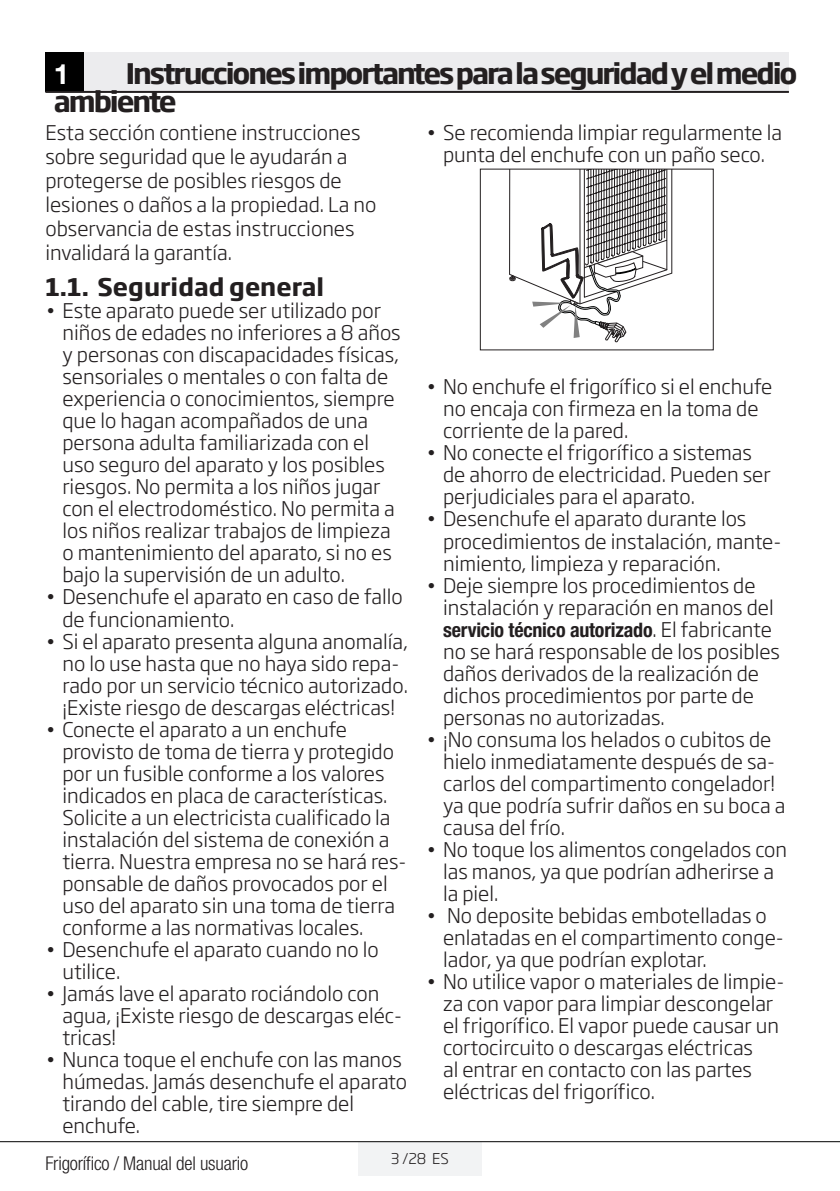
<style>
.page{position:relative;width:840px;height:1191px;background:#fff}
.page>*{position:absolute;margin:0;border:0;box-sizing:border-box;transform-origin:0 0}
.Unite_Baslik__14pt-B{font:700 28px/28px "Soho Gothic Pro";letter-spacing:-.075em;color:#231f20}
.Unite_Baslik__14pt-B-2{font:700 28px "Helvetica Neue LT Pro";color:#fff}
.Konu_Baslik{font:700 24px "Soho Gothic Pro";color:#231f20}
.Girintili_Yazi{font:300 20px/22px "Soho Gothic Pro";color:#231f20}
.Normal_Yazi{font:300 20px/24px "Soho Gothic Pro";color:#231f20}
.t1{font:300 condensed 19px "Helvetica Neue LT Pro";letter-spacing:-.01em;color:#231f20}
.Girintili_Yazi-2{font:300 14.6px "Soho Gothic Pro";color:#231f20}
.s1{font-family:"Helvetica Neue LT Pro";font-weight:700;font-stretch:condensed}
</style>
<div class="page">
<div style="left:358px;top:1142px;width:123px;height:33px;background:#f2f3f4"></div>
<hr style="left:0;top:1141px;width:839px;height:1px;background:#000">
<div style="left:45px;top:52px;width:40px;height:40px;background:#000"></div>
<div style="left:85px;top:52px;width:703px;height:40px;background:#ececee"></div>
<hr style="left:45px;top:91px;width:743px;height:2px;background:#231f20">
<svg style="left:509px;top:171px;width:163px;height:172px"></svg>
<div style="left:480px;top:169px;width:233px;height:181px;border:1px solid #231f20"></div>
<p class="Unite_Baslik__14pt-B" style="left:54px;top:58px;width:744px;text-indent:72px">Instrucciones importantes para la seguridad y el medio ambiente</p>
<p class="Unite_Baslik__14pt-B-2" style="left:54px;top:57px;width:17px">1</p>
<p class="Normal_Yazi" style="left:45px;top:120px;width:332px">Esta sección contiene instrucciones sobre seguridad que le ayudarán a protegerse de posibles riesgos de lesiones o daños a la propiedad. La no observancia de estas instrucciones invalidará la garantía.</p>
<p class="Konu_Baslik" style="left:45px;top:268px;width:280px">1.1. Seguridad general</p>
<p class="Girintili_Yazi" style="left:62px;top:299px;width:339px;text-indent:-17px">• Este aparato puede ser utilizado por niños de edades no inferiores a 8 años y personas con discapacidades físicas, sensoriales o mentales o con falta de experiencia o conocimientos, siempre que lo hagan acompañados de una persona adulta familiarizada con el uso seguro del aparato y los posibles riesgos. No permita a los niños jugar con el electrodoméstico. No permita a los niños realizar trabajos de limpieza o mantenimiento del aparato, si no es bajo la supervisión de un adulto.</p>
<p class="Girintili_Yazi" style="left:62px;top:585px;width:341px;text-indent:-17px">• Desenchufe el aparato en caso de fallo de funcionamiento.</p>
<p class="Girintili_Yazi" style="left:62px;top:629px;width:347px;text-indent:-17px">• Si el aparato presenta alguna anomalía, no lo use hasta que no haya sido repa&shy;rado por un servicio técnico autorizado. ¡Existe riesgo de descargas eléctricas!</p>
<p class="Girintili_Yazi" style="left:62px;top:717px;width:345px;text-indent:-17px">• Conecte el aparato a un enchufe provisto de toma de tierra y protegido por un fusible conforme a los valores indicados en placa de características.<br>Solicite a un electricista cualificado la instalación del sistema de conexión a tierra. Nuestra empresa no se hará res&shy;ponsable de daños provocados por el uso del aparato sin una toma de tierra conforme a las normativas locales.</p>
<p class="Girintili_Yazi" style="left:62px;top:937px;width:317px;text-indent:-17px">• Desenchufe el aparato cuando no lo utilice.</p>
<p class="Girintili_Yazi" style="left:62px;top:981px;width:341px;text-indent:-17px">• Jamás lave el aparato rociándolo con agua, ¡Existe riesgo de descargas eléc&shy;tricas!</p>
<p class="Girintili_Yazi" style="left:62px;top:1047px;width:346px;text-indent:-17px">• Nunca toque el enchufe con las manos húmedas. Jamás desenchufe el aparato tirando del cable, tire siempre del enchufe.</p>
<p class="Girintili_Yazi" style="left:426px;top:121px;width:357px;text-align:center">• Se recomienda limpiar regularmente la punta del enchufe con un paño seco.</p>
<p class="Girintili_Yazi" style="left:443px;top:375px;width:330px;text-indent:-17px">• No enchufe el frigorífico si el enchufe no encaja con firmeza en la toma de corriente de la pared.</p>
<p class="Girintili_Yazi" style="left:443px;top:441px;width:329px;text-indent:-17px">• No conecte el frigorífico a sistemas de ahorro de electricidad. Pueden ser perjudiciales para el aparato.</p>
<p class="Girintili_Yazi" style="left:443px;top:507px;width:339px;text-indent:-17px">• Desenchufe el aparato durante los procedimientos de instalación, mante&shy;nimiento, limpieza y reparación.</p>
<p class="Girintili_Yazi" style="left:443px;top:573px;width:338px;text-indent:-17px">• Deje siempre los procedimientos de instalación y reparación en manos del <span class="s1">servicio técnico autorizado</span>. El fabricante no se hará responsable de los posibles daños derivados de la realización de dichos procedimientos por parte de personas no autorizadas.</p>
<p class="Girintili_Yazi" style="left:443px;top:727px;width:343px;text-indent:-17px">• ¡No consuma los helados o cubitos de hielo inmediatamente después de sa&shy;carlos del compartimento congelador! ya que podría sufrir daños en su boca a causa del frío.</p>
<p class="Girintili_Yazi" style="left:443px;top:837px;width:345px;text-indent:-17px">• No toque los alimentos congelados con las manos, ya que podrían adherirse a la piel.</p>
<p class="Girintili_Yazi" style="left:443px;top:903px;width:342px;text-indent:-17px">• No deposite bebidas embotelladas o enlatadas en el compartimento conge&shy;lador, ya que podrían explotar.</p>
<p class="Girintili_Yazi" style="left:443px;top:969px;width:342px;text-indent:-17px">• No utilice vapor o materiales de limpie&shy;za con vapor para limpiar descongelar el frigorífico. El vapor puede causar un cortocircuito o descargas eléctricas<br>al entrar en contacto con las partes eléctricas del frigorífico.</p>
<p class="t1" style="left:45px;top:1152px;width:204px">Frigorífico / Manual del usuario</p>
<p class="Girintili_Yazi-2" style="left:391px;top:1147px;width:60px">3 /28 ES</p>
</div>
